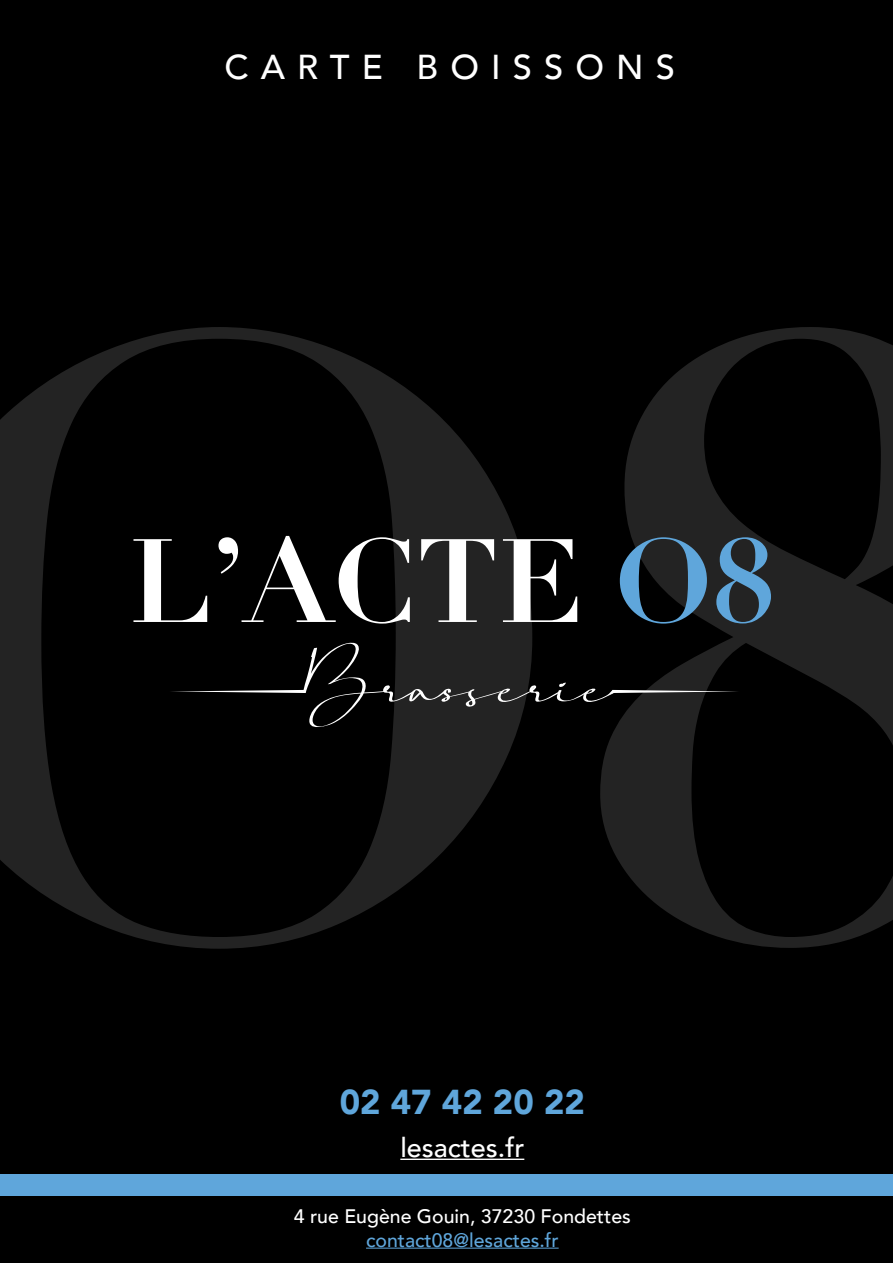
<style>
.page{position:relative;width:893px;height:1263px;background:#000}
.page>*{position:absolute;margin:0;border:0;box-sizing:border-box;transform-origin:0 0}
.t1{font:500 34.5px "Avenir";letter-spacing:.35em;color:#fff}
.t2{font:900 34.5px "Avenir";color:#5fa6db}
.t3{font:500 27px "Avenir";color:#fff}
.t4{font:500 19.5px "Avenir";color:#fff}
.t5{font:500 19.5px "Avenir";color:#5fa6db}
</style>
<div class="page">
<svg style="left:0;top:327px;width:532px;height:622px"></svg>
<svg style="left:600px;top:327px;width:293px;height:621px"></svg>
<svg style="left:133px;top:539px;width:74px;height:83px"></svg>
<svg style="left:218px;top:536px;width:192px;height:88px"></svg>
<svg style="left:421px;top:539px;width:73px;height:83px;background:#636363"></svg>
<svg style="left:503px;top:539px;width:74px;height:83px"></svg>
<svg style="left:620px;top:537px;width:87px;height:87px"></svg>
<svg style="left:716px;top:537px;width:55px;height:86px;background:#3b596f"></svg>
<svg style="left:170px;top:642px;width:569px;height:90px"></svg>
<div style="left:0;top:1174px;width:893px;height:22px;background:#5fa6db"></div>
<hr style="left:400px;top:1158px;width:124px;height:2px;background:#fff">
<hr style="left:366px;top:1247px;width:193px;height:1px;background:#5fa6db">
<h1 class="t1" style="left:225px;top:37px;width:452px">CARTE BOISSONS</h1>
<h1 class="t2" style="left:340px;top:1072px;width:247px">02 47 42 20 22</h1>
<h2 class="t3" style="left:400px;top:1124px;width:125px">lesactes.fr</h2>
<p class="t4" style="left:294px;top:1199px;width:339px">4 rue Eugène Gouin, 37230 Fondettes</p>
<p class="t5" style="left:366px;top:1223px;width:194px">contact08@lesactes.fr</p>
</div>
